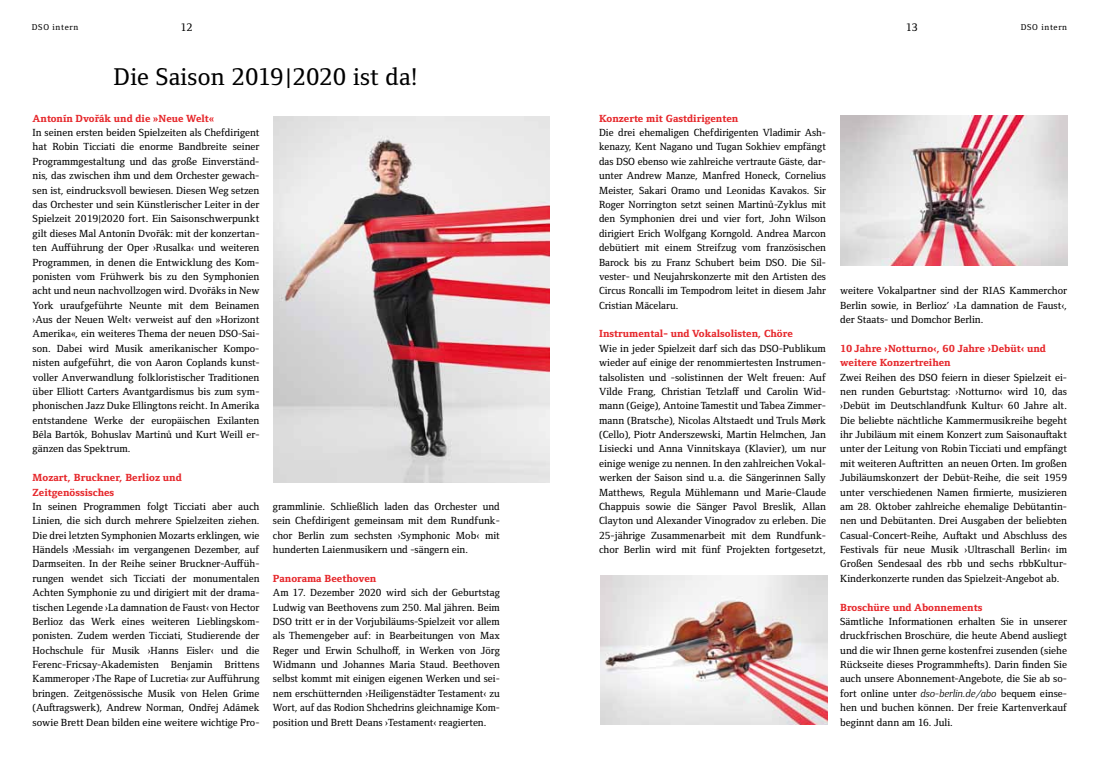
<style>
.page{position:relative;width:1099px;height:762px;background:#fff}
.page>*{position:absolute;margin:0;border:0;box-sizing:border-box;transform-origin:0 0}
.t1{font:500 25px "Foundry Form Serif OT2";letter-spacing:.01em;color:#000}
.t2{font:500 11.25px "Foundry Form Serif";color:#000}
.t3{font:500 10.62px/14.4px "Foundry Form Serif OT2";color:#000;text-align:justify}
.t4{font:800 10.62px/14.4px "Foundry Form Serif OT2";color:#e6272b}
.t5{font:500 8.75px "Foundry Form Serif OT2";letter-spacing:.075em;color:#000}
.s1{font-family:"Foundry Form Serif";font-weight:400;font-style:italic}
</style>
<div class="page">
<img style="left:273px;top:116px;width:276px;height:366px">
<img style="left:840px;top:115px;width:227px;height:151px">
<img style="left:600px;top:575px;width:227px;height:149px">
<p class="t5" style="left:32px;top:21px;width:48px">DSO intern</p>
<p class="t2" style="left:181px;top:21px;width:13px">12</p>
<h1 class="t1" style="left:114px;top:59px;width:305px">Die Saison 2019|2020 ist da!</h1>
<p class="t4" style="left:33px;top:110px;width:183px">Antonín Dvořák und die »Neue Welt«</p>
<p class="t3" style="left:33px;top:125px;width:228px">In seinen ersten beiden Spielzeiten als Chefdirigent hat Robin Ticciati die enorme Bandbreite seiner Programmgestaltung und das große Einverständ&shy;nis, das zwischen ihm und dem Orchester gewach&shy;sen ist, eindrucksvoll bewiesen. Diesen Weg setzen das Orchester und sein Künstlerischer Leiter in der Spielzeit 2019|2020 fort. Ein Saisonschwerpunkt gilt dieses Mal Antonín Dvořák: mit der konzertan&shy;ten Aufführung der Oper ›Rusalka‹ und weiteren Programmen, in denen die Entwicklung des Kom&shy;ponisten vom Frühwerk bis zu den Symphonien acht und neun nachvollzogen wird. Dvořáks in New York uraufgeführte Neunte mit dem Beinamen ›Aus der Neuen Welt‹ verweist auf den »Horizont Amerika«, ein weiteres Thema der neuen DSO-Sai&shy;son. Dabei wird Musik amerikanischer Kompo&shy;nisten aufgeführt, die von Aaron Coplands kunst&shy;voller Anverwandlung folkloristischer Traditionen über Elliott Carters Avantgardismus bis zum sym&shy;phonischen Jazz Duke Ellingtons reicht. In Amerika entstandene Werke der europäischen Exilanten Béla Bartók, Bohuslav Martinů und Kurt Weill er&shy;gänzen das Spektrum.</p>
<p class="t4" style="left:33px;top:469px;width:151px">Mozart, Bruckner, Berlioz und<br>Zeitgenössisches</p>
<p class="t3" style="left:33px;top:498px;width:228px">In seinen Programmen folgt Ticciati aber auch Linien, die sich durch mehrere Spielzeiten ziehen.<br>Die drei letzten Symphonien Mozarts erklingen, wie Händels ›Messiah‹ im vergangenen Dezember, auf Darmseiten. In der Reihe seiner Bruckner-Auffüh&shy;rungen wendet sich Ticciati der monumentalen Achten Symphonie zu und dirigiert mit der drama&shy;tischen Legende ›La damnation de Faust‹ von Hector Berlioz das Werk eines weiteren Lieblingskom&shy;ponisten. Zudem werden Ticciati, Studierende der Hochschule für Musik ›Hanns Eisler‹ und die Ferenc-Fricsay-Akademisten Benjamin Brittens Kammeroper ›The Rape of Lucretia‹ zur Aufführung bringen. Zeitgenössische Musik von Helen Grime (Auftragswerk), Andrew Norman, Ondřej Adámek sowie Brett Dean bilden eine weitere wichtige Pro-</p>
<p class="t3" style="left:273px;top:498px;width:228px">grammlinie. Schließlich laden das Orchester und sein Chefdirigent gemeinsam mit dem Rundfunk&shy;chor Berlin zum sechsten ›Symphonic Mob‹ mit hunderten Laienmusikern und -sängern ein.</p>
<p class="t4" style="left:273px;top:570px;width:105px">Panorama Beethoven</p>
<p class="t3" style="left:273px;top:585px;width:228px">Am 17. Dezember 2020 wird sich der Geburtstag Ludwig van Beethovens zum 250. Mal jähren. Beim DSO tritt er in der Vorjubiläums-Spielzeit vor allem als Themengeber auf: in Bearbeitungen von Max Reger und Erwin Schulhoff, in Werken von Jörg Widmann und Johannes Maria Staud. Beethoven selbst kommt mit einigen eigenen Werken und sei&shy;nem erschütternden ›Heiligenstädter Testament‹ zu Wort, auf das Rodion Shchedrins gleichnamige Kom&shy;position und Brett Deans ›Testament‹ reagierten.</p>
<p class="t2" style="left:906px;top:21px;width:13px">13</p>
<p class="t5" style="left:1020px;top:21px;width:48px">DSO intern</p>
<p class="t4" style="left:599px;top:110px;width:141px">Konzerte mit Gastdirigenten</p>
<p class="t3" style="left:599px;top:125px;width:228px">Die drei ehemaligen Chefdirigenten Vladimir Ash&shy;kenazy, Kent Nagano und Tugan Sokhiev empfängt das DSO ebenso wie zahlreiche vertraute Gäste, dar&shy;unter Andrew Manze, Manfred Honeck, Cornelius Meister, Sakari Oramo und Leonidas Kavakos. Sir Roger Norrington setzt seinen Martinů-Zyklus mit den Symphonien drei und vier fort, John Wilson dirigiert Erich Wolfgang Korngold. Andrea Marcon debütiert mit einem Streifzug vom französischen Barock bis zu Franz Schubert beim DSO. Die Sil&shy;vester- und Neujahrskonzerte mit den Artisten des Circus Roncalli im Tempodrom leitet in diesem Jahr Cristian Măcelaru.</p>
<p class="t4" style="left:599px;top:326px;width:195px">Instrumental- und Vokalsolisten, Chöre</p>
<p class="t3" style="left:599px;top:340px;width:228px">Wie in jeder Spielzeit darf sich das DSO-Publikum wieder auf einige der renommiertesten Instrumen&shy;talsolisten und -solistinnen der Welt freuen: Auf Vilde Frang, Christian Tetzlaff und Carolin Wid&shy;mann (Geige), Antoine Tamestit und Tabea Zimmer&shy;mann (Bratsche), Nicolas Altstaedt und Truls Mørk (Cello), Piotr Anderszewski, Martin Helmchen, Jan Lisiecki und Anna Vinnitskaya (Klavier), um nur einige wenige zu nennen. In den zahlreichen Vokal&shy;werken der Saison sind u.a. die Sängerinnen Sally Matthews, Regula Mühlemann und Marie-Claude Chappuis sowie die Sänger Pavol Breslik, Allan Clayton und Alexander Vinogradov zu erleben. Die 25-jährige Zusammenarbeit mit dem Rundfunk&shy;chor Berlin wird mit fünf Projekten fortgesetzt,</p>
<p class="t3" style="left:840px;top:283px;width:228px">weitere Vokalpartner sind der RIAS Kammerchor Berlin sowie, in Berlioz’ ›La damnation de Faust‹, der Staats- und Domchor Berlin.</p>
<p class="t4" style="left:840px;top:340px;width:207px">10 Jahre ›Notturno‹, 60 Jahre ›Debüt‹ und weitere Konzertreihen</p>
<p class="t3" style="left:840px;top:369px;width:228px">Zwei Reihen des DSO feiern in dieser Spielzeit ei&shy;nen runden Geburtstag: ›Notturno‹ wird 10, das ›Debüt im Deutschlandfunk Kultur‹ 60 Jahre alt.<br>Die beliebte nächtliche Kammermusikreihe begeht ihr Jubiläum mit einem Konzert zum Saisonauftakt unter der Leitung von Robin Ticciati und empfängt mit weiteren Auftritten an neuen Orten. Im großen Jubiläumskonzert der Debüt-Reihe, die seit 1959 unter verschiedenen Namen firmierte, musizieren am 28. Oktober zahlreiche ehemalige Debütantin&shy;nen und Debütanten. Drei Ausgaben der beliebten Casual-Concert-Reihe, Auftakt und Abschluss des Festivals für neue Musik ›Ultraschall Berlin‹ im Großen Sendesaal des rbb und sechs rbbKultur-Kinderkonzerte runden das Spielzeit-Angebot ab.</p>
<p class="t4" style="left:840px;top:599px;width:144px">Broschüre und Abonnements</p>
<p class="t3" style="left:840px;top:613px;width:228px">Sämtliche Informationen erhalten Sie in unserer druckfrischen Broschüre, die heute Abend ausliegt und die wir Ihnen gerne kostenfrei zusenden (siehe Rückseite dieses Programmhefts). Darin finden Sie auch unsere Abonnement-Angebote, die Sie ab so&shy;fort online unter <span class="s1">dso-berlin.de/abo</span> bequem einse&shy;hen und buchen können. Der freie Kartenverkauf beginnt dann am 16. Juli.</p>
</div>
